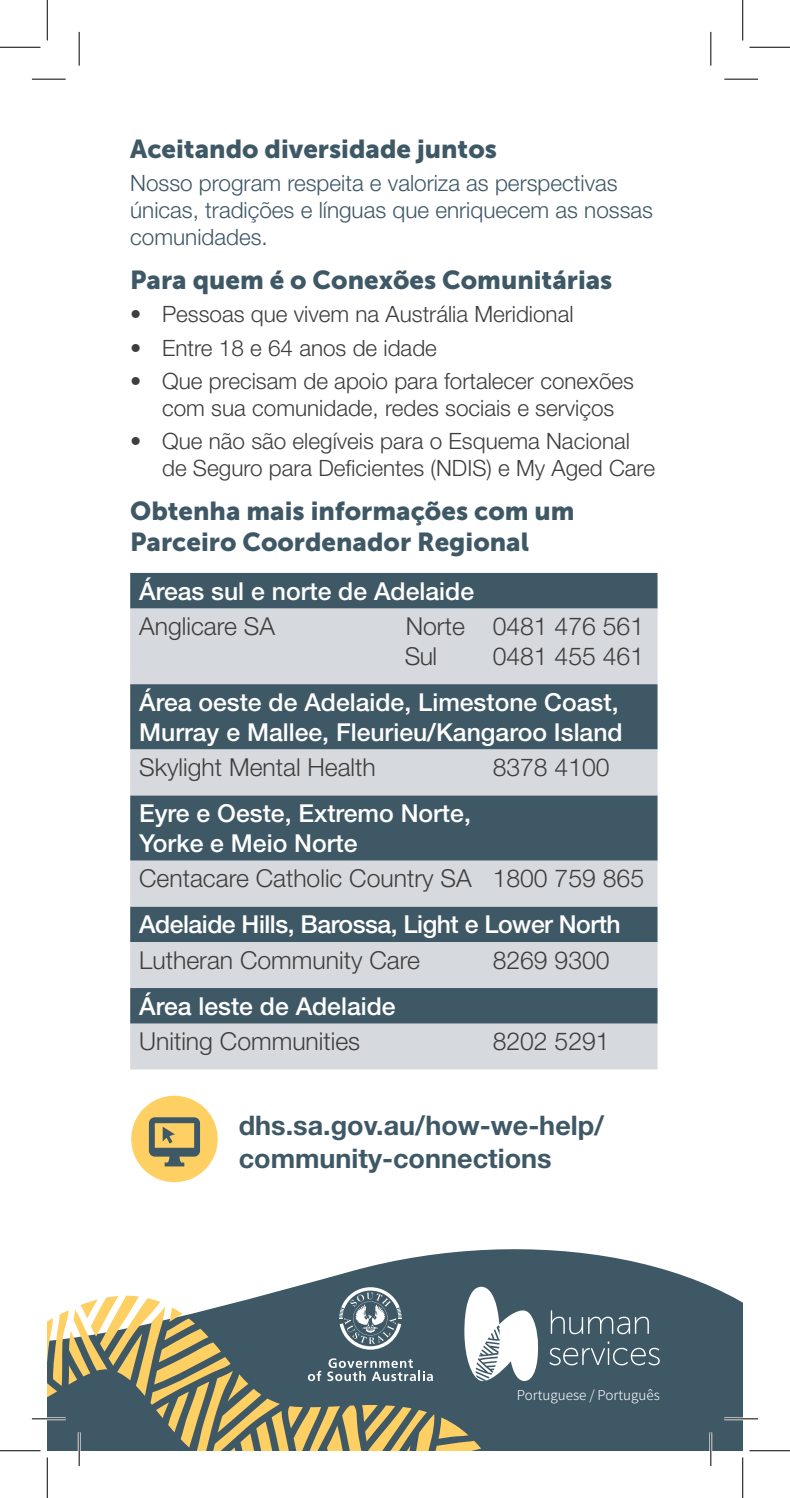
<style>
.page{position:relative;width:790px;height:1498px;background:#fff}
.page>*{position:absolute;margin:0;border:0;box-sizing:border-box;transform-origin:0 0}
.t1{font:700 27px/32.4px "Helvetica Neue LT Std";color:#3f5866}
.t2{font:25.88px/31.1px "Museo Sans 900";color:#3f5866}
.Body_text{font:300 24.75px/29.7px "Helvetica Neue LT Std";color:#3e3e3f}
.Body_text-2{font:500 24.75px/29.7px "Helvetica Neue LT Std";color:#fff}
.Body_text-3{font:500 24.75px "Helvetica Neue LT Std";letter-spacing:-.02em;color:#fff}
.Bullet_list{font:300 22.5px/27px "Helvetica Neue LT Std";color:#3e3e3f;text-align:center}
.t3{font:300 22.5px/27px "Helvetica Neue LT Std";color:#3f5866}
.t4{font:300 13.5px "Noto Sans SC";color:#fff}
</style>
<div class="page">
<div style="left:130px;top:573px;width:527px;height:35px;background:#3f5866"></div>
<svg style="left:130px;top:608px;width:527px;height:461px;background:#94a0a9"></svg>
<div style="left:131px;top:1096px;width:87px;height:86px;background:#fecf63;border-radius:50%"></div>
<svg style="left:149px;top:1117px;width:51px;height:49px"></svg>
<svg style="left:264px;top:1249px;width:478px;height:201px;fill:#3f5866"></svg>
<svg style="left:47px;top:1295px;width:507px;height:155px;background:#757c6d"></svg>
<svg style="left:464px;top:1286px;width:74px;height:95px"></svg>
<svg style="left:549px;top:1341px;width:111px;height:24px;background:#5c717d"></svg>
<svg style="left:551px;top:1310px;width:98px;height:24px;background:#5c717d"></svg>
<svg style="left:308px;top:1370px;width:13px;height:11px"></svg>
<svg style="left:327px;top:1358px;width:106px;height:23px;background:#71838e"></svg>
<svg style="left:339px;top:1287px;width:63px;height:62px"></svg>
<hr style="left:32px;top:1417px;width:34px;height:3px;background:#fff">
<hr style="left:724px;top:1417px;width:34px;height:3px;background:#fff">
<hr style="left:78px;top:1432px;width:3px;height:34px;background:#fff">
<hr style="left:709px;top:1432px;width:3px;height:34px;background:#fff">
<hr style="left:32px;top:79px;width:34px;height:1px;background:#000">
<hr style="left:724px;top:79px;width:34px;height:1px;background:#000">
<hr style="left:32px;top:1418px;width:34px;height:1px;background:#000">
<hr style="left:724px;top:1418px;width:34px;height:1px;background:#000">
<hr style="left:79px;top:32px;width:1px;height:34px;background:#000">
<hr style="left:79px;top:1432px;width:1px;height:34px;background:#000">
<hr style="left:710px;top:32px;width:1px;height:34px;background:#000">
<hr style="left:710px;top:1432px;width:1px;height:34px;background:#000">
<hr style="left:0;top:47px;width:40px;height:1px;background:#000">
<hr style="left:749px;top:47px;width:41px;height:1px;background:#000">
<hr style="left:0;top:1450px;width:40px;height:1px;background:#000">
<hr style="left:749px;top:1450px;width:41px;height:1px;background:#000">
<hr style="left:47px;top:0;width:1px;height:40px;background:#000">
<hr style="left:47px;top:1457px;width:1px;height:41px;background:#000">
<hr style="left:742px;top:0;width:1px;height:40px;background:#000">
<hr style="left:742px;top:1457px;width:1px;height:41px;background:#000">
<h2 class="t2" style="left:130px;top:133px;width:368px">Aceitando diversidade juntos</h2>
<h2 class="t3" style="left:130px;top:169px;width:524px">Nosso program respeita e valoriza as perspectivas únicas, tradições e línguas que enriquecem as nossas comunidades.</h2>
<h2 class="t2" style="left:130px;top:264px;width:484px">Para quem é o Conexões Comunitárias</h2>
<p class="Bullet_list" style="left:130px;top:300px;width:445px">• Pessoas que vivem na Austrália Meridional</p>
<p class="Bullet_list" style="left:130px;top:333px;width:308px">• Entre 18 e 64 anos de idade</p>
<p class="Bullet_list" style="left:130px;top:367px;width:505px">• Que precisam de apoio para fortalecer conexões com sua comunidade, redes sociais e serviços</p>
<p class="Bullet_list" style="left:162px;top:427px;width:494px;text-align:left;text-indent:-32px">• Que não são elegíveis para o Esquema Nacional de Seguro para Deficientes (NDIS) e My Aged Care</p>
<h2 class="t2" style="left:130px;top:495px;width:446px">Obtenha mais informações com um<br>Parceiro Coordenador Regional</h2>
<p class="Body_text-2" style="left:139px;top:576px;width:336px">Áreas sul e norte de Adelaide</p>
<p class="Body_text" style="left:139px;top:611px;width:137px">Anglicare SA</p>
<p class="Body_text" style="left:405px;top:611px;width:62px">Norte<br>Sul</p>
<p class="Body_text" style="left:493px;top:611px;width:153px">0481 476 561<br>0481 455 461</p>
<p class="Body_text-2" style="left:139px;top:687px;width:485px">Área oeste de Adelaide, Limestone Coast,<br>Murray e Mallee, Fleurieu/Kangaroo Island</p>
<p class="Body_text" style="left:139px;top:752px;width:238px">Skylight Mental Health</p>
<p class="Body_text" style="left:493px;top:752px;width:118px">8378 4100</p>
<p class="Body_text-2" style="left:139px;top:798px;width:333px">Eyre e Oeste, Extremo Norte,</p>
<p class="Body_text-2" style="left:139px;top:828px;width:220px">Yorke e Meio Norte</p>
<p class="Body_text" style="left:139px;top:863px;width:334px">Centacare Catholic Country SA</p>
<p class="Body_text" style="left:493px;top:863px;width:153px">1800 759 865</p>
<p class="Body_text-3" style="left:139px;top:909px;width:483px">Adelaide Hills, Barossa, Light e Lower North</p>
<p class="Body_text" style="left:139px;top:944px;width:282px">Lutheran Community Care</p>
<p class="Body_text" style="left:493px;top:944px;width:118px">8269 9300</p>
<p class="Body_text-2" style="left:139px;top:991px;width:258px">Área leste de Adelaide</p>
<p class="Body_text" style="left:139px;top:1026px;width:222px">Uniting Communities</p>
<p class="Body_text" style="left:493px;top:1026px;width:118px">8202 5291</p>
<p class="t1" style="left:239px;top:1109px;width:367px">dhs.sa.gov.au/how-we-help/ community-connections</p>
<h2 class="t4" style="left:517px;top:1387px;width:144px">Portuguese / Português</h2>
</div>
